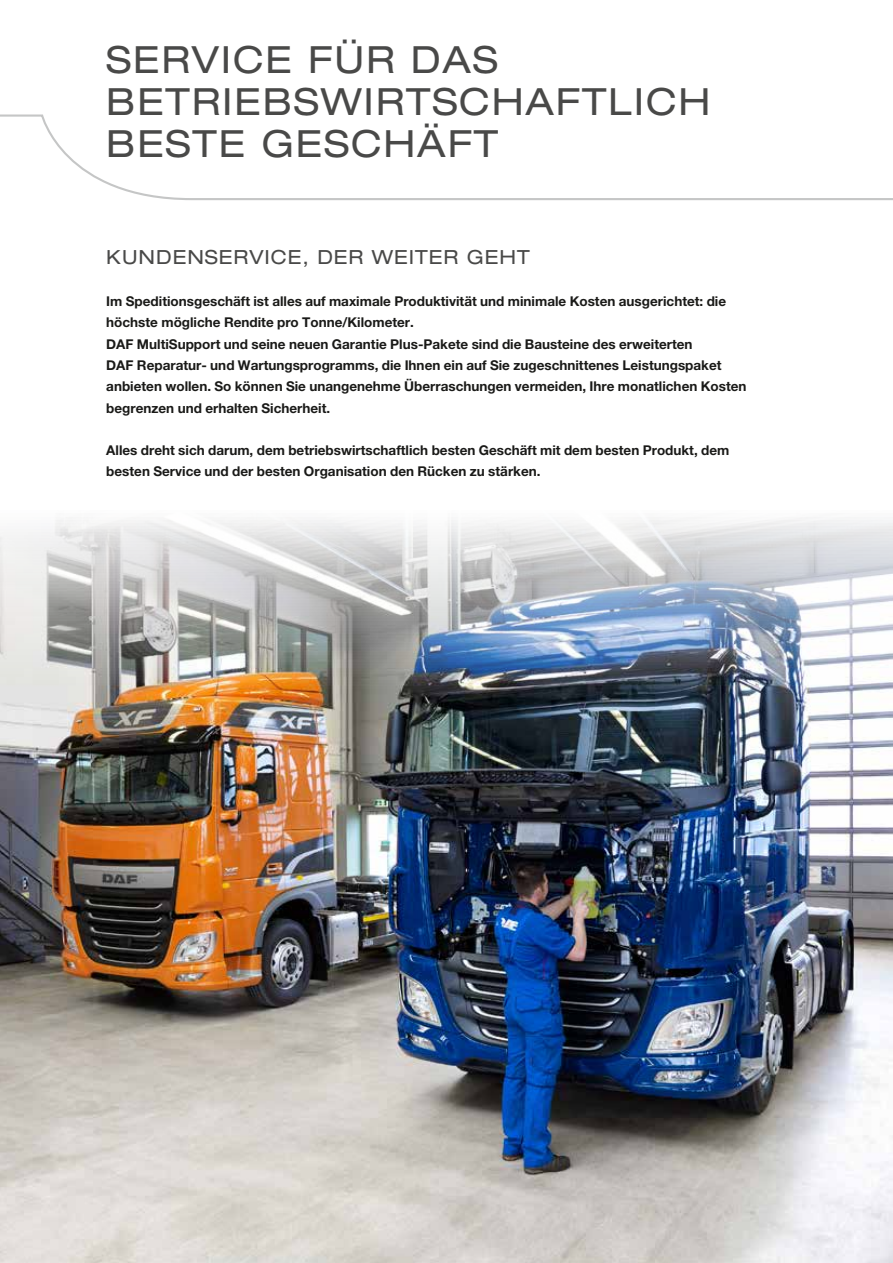
<style>
.page{position:relative;width:893px;height:1263px;background:#fff}
.page>*{position:absolute;margin:0;border:0;box-sizing:border-box;transform-origin:0 0}
.t1{font:expanded 37.5px/42px "Helvetica Neue LT Pro";letter-spacing:.05em;color:#494948}
.t2{font:expanded 19.5px "Helvetica Neue LT Pro";letter-spacing:.05em;color:#494948}
.t3{font:700 13.5px/21.3px "Helvetica Neue LT Pro";color:#1a1a18}
</style>
<div class="page">
<svg style="left:0;top:114px;width:893px;height:87px"></svg>
<img style="left:0;top:517px;width:893px;height:746px">
<h1 class="t1" style="left:106px;top:39px;width:606px">SERVICE FÜR DAS<br>BETRIEBSWIRTSCHAFTLICH<br>BESTE GESCHÄFT</h1>
<h2 class="t2" style="left:106px;top:245px;width:425px">KUNDENSERVICE, DER WEITER GEHT</h2>
<p class="t3" style="left:106px;top:290px;width:642px">Im Speditionsgeschäft ist alles auf maximale Produktivität und minimale Kosten ausgerichtet: die höchste mögliche Rendite pro Tonne/Kilometer.<br>DAF MultiSupport und seine neuen Garantie Plus-Pakete sind die Bausteine des erweiterten<br>DAF Reparatur- und Wartungsprogramms, die Ihnen ein auf Sie zugeschnittenes Leistungspaket anbieten wollen. So können Sie unangenehme Überraschungen vermeiden, Ihre monatlichen Kosten begrenzen und erhalten Sicherheit.</p>
<p class="t3" style="left:106px;top:439px;width:625px">Alles dreht sich darum, dem betriebswirtschaftlich besten Geschäft mit dem besten Produkt, dem besten Service und der besten Organisation den Rücken zu stärken.</p>
</div>
